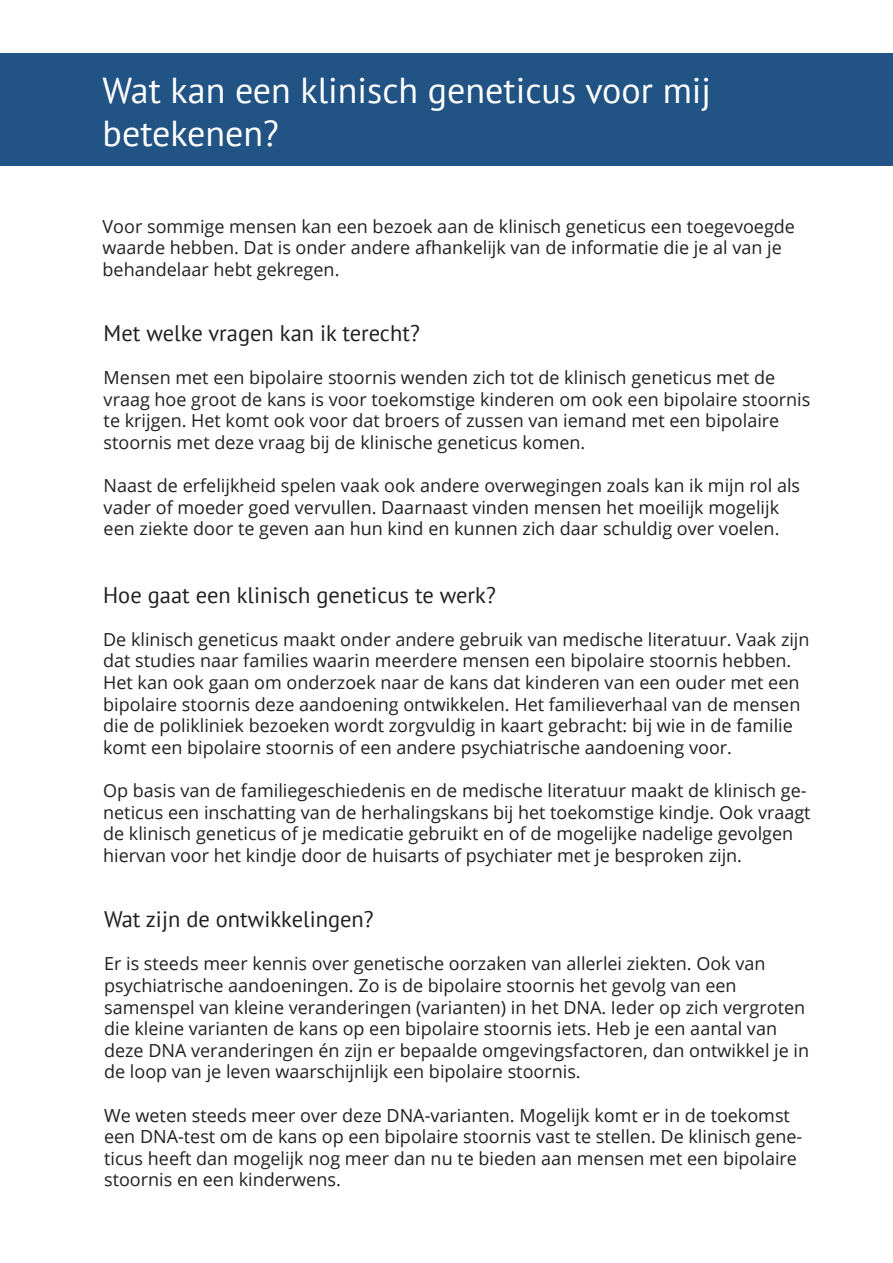
<style>
.page{position:relative;width:893px;height:1263px;background:#fff}
.page>*{position:absolute;margin:0;border:0;box-sizing:border-box;transform-origin:0 0}
.t1{font:36px/43.2px "PT Sans";color:#fff}
.t2{font:22.5px "PT Sans";color:#231f20}
.t3{font:18px/21.6px "Open Sans";color:#231f20}
</style>
<div class="page">
<div style="left:0;top:53px;width:893px;height:113px;background:#215385"></div>
<h1 class="t1" style="left:103px;top:68px;width:610px">Wat kan een klinisch geneticus voor mij betekenen?</h1>
<p class="t3" style="left:103px;top:215px;width:694px">Voor sommige mensen kan een bezoek aan de klinisch geneticus een toegevoegde waarde hebben. Dat is onder andere afhankelijk van de informatie die je al van je behandelaar hebt gekregen.</p>
<p class="t2" style="left:104px;top:318px;width:318px">Met welke vragen kan ik terecht?</p>
<p class="t3" style="left:104px;top:366px;width:708px">Mensen met een bipolaire stoornis wenden zich tot de klinisch geneticus met de vraag hoe groot de kans is voor toekomstige kinderen om ook een bipolaire stoornis te krijgen. Het komt ook voor dat broers of zussen van iemand met een bipolaire stoornis met deze vraag bij de klinische geneticus komen.</p>
<p class="t3" style="left:104px;top:474px;width:698px">Naast de erfelijkheid spelen vaak ook andere overwegingen zoals kan ik mijn rol als vader of moeder goed vervullen. Daarnaast vinden mensen het moeilijk mogelijk een ziekte door te geven aan hun kind en kunnen zich daar schuldig over voelen.</p>
<p class="t2" style="left:103px;top:580px;width:394px">Hoe gaat een klinisch geneticus te werk?</p>
<p class="t3" style="left:103px;top:628px;width:708px">De klinisch geneticus maakt onder andere gebruik van medische literatuur. Vaak zijn dat studies naar families waarin meerdere mensen een bipolaire stoornis hebben.<br>Het kan ook gaan om onderzoek naar de kans dat kinderen van een ouder met een bipolaire stoornis deze aandoening ontwikkelen. Het familieverhaal van de mensen die de polikliniek bezoeken wordt zorgvuldig in kaart gebracht: bij wie in de familie komt een bipolaire stoornis of een andere psychiatrische aandoening voor.</p>
<p class="t3" style="left:103px;top:779px;width:709px">Op basis van de familiegeschiedenis en de medische literatuur maakt de klinisch ge&shy;neticus een inschatting van de herhalingskans bij het toekomstige kindje. Ook vraagt de klinisch geneticus of je medicatie gebruikt en of de mogelijke nadelige gevolgen hiervan voor het kindje door de huisarts of psychiater met je besproken zijn.</p>
<p class="t2" style="left:104px;top:905px;width:271px">Wat zijn de ontwikkelingen?</p>
<p class="t3" style="left:104px;top:952px;width:707px">Er is steeds meer kennis over genetische oorzaken van allerlei ziekten. Ook van psychiatrische aandoeningen. Zo is de bipolaire stoornis het gevolg van een samenspel van kleine veranderingen (varianten) in het DNA. Ieder op zich vergroten die kleine varianten de kans op een bipolaire stoornis iets. Heb je een aantal van deze DNA veranderingen én zijn er bepaalde omgevingsfactoren, dan ontwikkel je in de loop van je leven waarschijnlijk een bipolaire stoornis.</p>
<p class="t3" style="left:104px;top:1104px;width:700px">We weten steeds meer over deze DNA-varianten. Mogelijk komt er in de toekomst een DNA-test om de kans op een bipolaire stoornis vast te stellen. De klinisch gene&shy;ticus heeft dan mogelijk nog meer dan nu te bieden aan mensen met een bipolaire stoornis en een kinderwens.</p>
</div>
